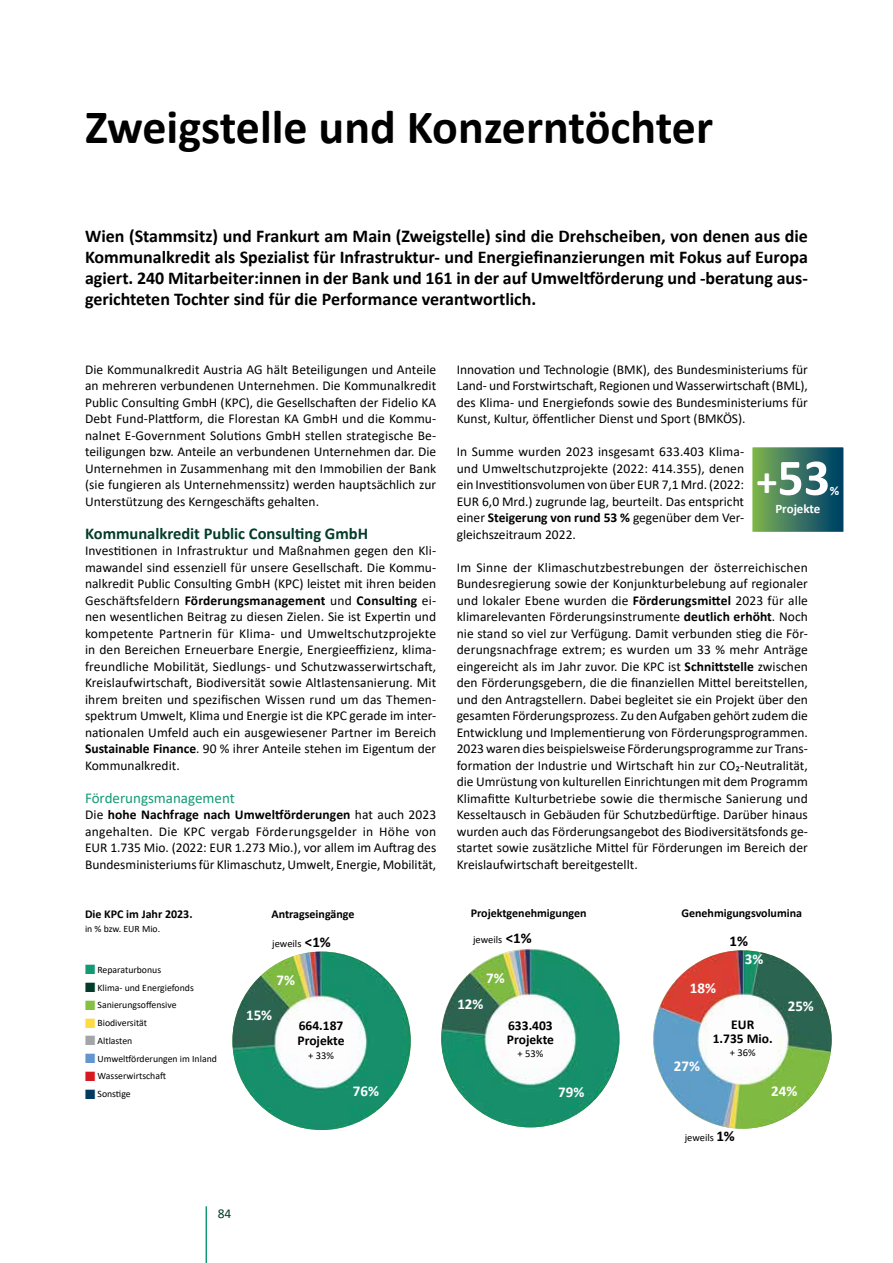
<style>
.page{position:relative;width:893px;height:1263px;background:#fff}
.page>*{position:absolute;margin:0;border:0;box-sizing:border-box;transform-origin:0 0}
.t1{font:700 51.9px "Calibri";color:#fff}
.t2{font:700 48px "Calibri";color:#000}
.t3{font:700 18px/21px "Calibri";color:#000;text-align:justify}
.t4{font:700 16.5px "Calibri";color:#043c2b}
.t5{font:700 15px "Calibri";color:#fff}
.t6{font:15px "Calibri";color:#139a74}
.t7{font:700 15px "Calibri";color:#000}
.t8{font:13.5px/16.5px "Calibri";color:#000;text-align:justify}
.t9{font:700 13.5px/13.5px "Calibri";color:#000}
.t10{font:13.5px "Calibri";color:#043c2b}
.t11{font:700 12.9px "Calibri";color:#fff}
.t12{font:700 12px "Calibri";color:#000}
.t13{font:10.5px "Calibri";color:#000}
.t14{font:9.75px "Calibri";color:#000}
.s1{font-weight:700}
.s2{font-size:42px}
.s3{font-weight:700;font-size:15px}
.s4{color:#139a74}
.s5{color:#043c2b}
.s6{color:#86c042}
.s7{color:#ffdb43}
.s8{color:#a3a5a8}
.s9{color:#6595cf}
.s10{color:#d71920}
.s11{color:#003a61}
</style>
<div class="page">
<div style="left:748px;top:443px;width:100px;height:93px;background:linear-gradient(to right,#85b750,#00376c)"></div>
<div style="left:744px;top:439px;width:108px;height:101px;border:8px solid #fff"></div>
<img style="left:441px;top:949px;width:179px;height:178px;border-radius:89px">
<img style="left:653px;top:950px;width:179px;height:179px;border-radius:89px">
<img style="left:232px;top:951px;width:179px;height:179px;border-radius:89px">
<hr style="left:206px;top:1206px;width:1px;height:57px;background:#139a74">
<h2 class="t2" style="left:85px;top:93px;width:630px">Zweigstelle und Konzerntöchter</h2>
<p class="t3" style="left:85px;top:225px;width:724px">Wien (Stammsitz) und Frankurt am Main (Zweigstelle) sind die Drehscheiben, von denen aus die Kommunalkredit als Spezialist für Infrastruktur- und Energiefinanzierungen mit Fokus auf Europa agiert. 240 Mitarbeiter:innen in der Bank und 161 in der auf Umweltförderung und -beratung aus&shy;gerichteten Tochter sind für die Performance verantwortlich.</p>
<p class="t8" style="left:85px;top:361px;width:353px">Die Kommunalkredit Austria AG hält Beteiligungen und Anteile an mehreren verbundenen Unternehmen. Die Kommunalkredit Public Consulting GmbH (KPC), die Gesellschaften der Fidelio KA Debt Fund-Plattform, die Florestan KA GmbH und die Kommu&shy;nalnet E-Government Solutions GmbH stellen strategische Be&shy;teiligungen bzw. Anteile an verbundenen Unternehmen dar. Die Unternehmen in Zusammenhang mit den Immobilien der Bank (sie fungieren als Unternehmenssitz) werden hauptsächlich zur Unterstützung des Kerngeschäfts gehalten.</p>
<p class="t4" style="left:85px;top:522px;width:285px">Kommunalkredit Public Consulting GmbH</p>
<p class="t8" style="left:85px;top:542px;width:353px">Investitionen in Infrastruktur und Maßnahmen gegen den Kli&shy;mawandel sind essenziell für unsere Gesellschaft. Die Kommu&shy;nalkredit Public Consulting GmbH (KPC) leistet mit ihren beiden Geschäftsfeldern <span class="s1">Förderungsmanagement</span> und <span class="s1">Consulting</span> ei&shy;nen wesentlichen Beitrag zu diesen Zielen. Sie ist Expertin und kompetente Partnerin für Klima- und Umweltschutzprojekte in den Bereichen Erneuerbare Energie, Energieeffizienz, klima&shy;freundliche Mobilität, Siedlungs- und Schutzwasserwirtschaft, Kreislaufwirtschaft, Biodiversität sowie Altlastensanierung. Mit ihrem breiten und spezifischen Wissen rund um das Themen&shy;spektrum Umwelt, Klima und Energie ist die KPC gerade im inter&shy;nationalen Umfeld auch ein ausgewiesener Partner im Bereich <span class="s1">Sustainable Finance</span>. 90 % ihrer Anteile stehen im Eigentum der Kommunalkredit.</p>
<p class="t6" style="left:85px;top:787px;width:151px">Förderungsmanagement</p>
<p class="t8" style="left:85px;top:806px;width:353px">Die <span class="s1">hohe Nachfrage nach Umweltförderungen</span> hat auch 2023 angehalten. Die KPC vergab Förderungsgelder in Höhe von EUR 1.735 Mio. (2022: EUR 1.273 Mio.), vor allem im Auftrag des Bundesministeriums für Klimaschutz, Umwelt, Energie, Mobilität,</p>
<p class="t8" style="left:457px;top:361px;width:353px">Innovation und Technologie (BMK), des Bundesministeriums für Land- und Forstwirtschaft, Regionen und Wasserwirtschaft (BML), des Klima- und Energiefonds sowie des Bundesministeriums für Kunst, Kultur, öffentlicher Dienst und Sport (BMKÖS).</p>
<p class="t8" style="left:457px;top:443px;width:289px">In Summe wurden 2023 insgesamt 633.403 Klima&shy;und Umweltschutzprojekte (2022: 414.355), denen ein Investitionsvolumen von über EUR 7,1 Mrd. (2022:<br>EUR 6,0 Mrd.) zugrunde lag, beurteilt. Das entspricht einer <span class="s1">Steigerung von rund 53 %</span> gegenüber dem Ver&shy;gleichszeitraum 2022.</p>
<p class="t8" style="left:457px;top:559px;width:353px">Im Sinne der Klimaschutzbestrebungen der österreichischen Bundesregierung sowie der Konjunkturbelebung auf regionaler und lokaler Ebene wurden die <span class="s1">Förderungsmittel</span> 2023 für alle klimarelevanten Förderungsinstrumente <span class="s1">deutlich erhöht</span>. Noch nie stand so viel zur Verfügung. Damit verbunden stieg die För&shy;derungsnachfrage extrem; es wurden um 33 % mehr Anträge eingereicht als im Jahr zuvor. Die KPC ist <span class="s1">Schnittstelle</span> zwischen den Förderungsgebern, die die finanziellen Mittel bereitstellen, und den Antragstellern. Dabei begleitet sie ein Projekt über den gesamten Förderungsprozess. Zu den Aufgaben gehört zudem die Entwicklung und Implementierung von Förderungsprogrammen.<br>2023 waren dies beispielsweise Förderungsprogramme zur Trans&shy;formation der Industrie und Wirtschaft hin zur CO2-Neutralität, die Umrüstung von kulturellen Einrichtungen mit dem Programm Klimafitte Kulturbetriebe sowie die thermische Sanierung und Kesseltausch in Gebäuden für Schutzbedürftige. Darüber hinaus wurden auch das Förderungsangebot des Biodiversitätsfonds ge&shy;startet sowie zusätzliche Mittel für Förderungen im Bereich der Kreislaufwirtschaft bereitgestellt.</p>
<h1 class="t1" style="left:756px;top:441px;width:75px"><span class="s2">+</span>53</h1>
<p class="t11" style="left:830px;top:481px;width:11px">%</p>
<p class="t11" style="left:775px;top:499px;width:47px">Projekte</p>
<p class="t12" style="left:85px;top:906px;width:109px">Die KPC im Jahr 2023.</p>
<p class="t14" style="left:85px;top:922px;width:77px">in % bzw. EUR Mio.</p>
<p class="t12" style="left:271px;top:906px;width:85px">Antragseingänge</p>
<p class="t13" style="left:272px;top:936px;width:60px">jeweils <span class="s3">&lt;1%</span></p>
<p class="t12" style="left:471px;top:905px;width:117px">Projektgenehmigungen</p>
<p class="t12" style="left:681px;top:905px;width:122px">Genehmigungsvolumina</p>
<p class="t13" style="left:473px;top:932px;width:60px">jeweils <span class="s3">&lt;1%</span></p>
<p class="t7" style="left:729px;top:930px;width:20px">1%</p>
<p class="t14" style="left:85px;top:963px;width:78px"><span class="s4">■</span> Reparaturbonus</p>
<p class="t14" style="left:85px;top:981px;width:110px"><span class="s5">■</span> Klima- und Energiefonds</p>
<p class="t14" style="left:85px;top:998px;width:93px"><span class="s6">■</span> Sanierungsoffensive</p>
<p class="t14" style="left:85px;top:1016px;width:63px"><span class="s7">■</span> Biodiversität</p>
<p class="t14" style="left:85px;top:1034px;width:49px"><span class="s8">■</span> Altlasten</p>
<p class="t14" style="left:85px;top:1052px;width:133px"><span class="s9">■</span> Umweltförderungen im Inland</p>
<p class="t14" style="left:85px;top:1069px;width:82px"><span class="s10">■</span> Wasserwirtschaft</p>
<p class="t14" style="left:85px;top:1087px;width:47px"><span class="s11">■</span> Sonstige</p>
<p class="t5" style="left:277px;top:969px;width:20px">7%</p>
<p class="t5" style="left:246px;top:1004px;width:28px">15%</p>
<p class="t9" style="left:297px;top:1018px;width:49px;line-height:15px">664.187<br>Projekte</p>
<p class="t13" style="left:308px;top:1048px;width:27px">+ 33%</p>
<p class="t5" style="left:353px;top:1080px;width:28px">76%</p>
<p class="t5" style="left:486px;top:967px;width:20px">7%</p>
<p class="t5" style="left:690px;top:977px;width:28px">18%</p>
<p class="t5" style="left:745px;top:949px;width:20px">3%</p>
<p class="t5" style="left:457px;top:993px;width:28px">12%</p>
<p class="t5" style="left:788px;top:995px;width:28px">25%</p>
<p class="t9" style="left:507px;top:1019px;width:49px">633.403<br>Projekte</p>
<p class="t13" style="left:518px;top:1046px;width:27px">+ 53%</p>
<p class="t5" style="left:558px;top:1081px;width:28px">79%</p>
<p class="t5" style="left:674px;top:1056px;width:28px">27%</p>
<p class="t9" style="left:713px;top:1018px;width:62px;text-align:center">EUR<br>1.735 Mio.</p>
<p class="t13" style="left:730px;top:1045px;width:27px">+ 36%</p>
<p class="t5" style="left:771px;top:1080px;width:28px">24%</p>
<p class="t13" style="left:685px;top:1130px;width:52px">jeweils <span class="s3">1%</span></p>
<p class="t10" style="left:218px;top:1204px;width:15px">84</p>
</div>
